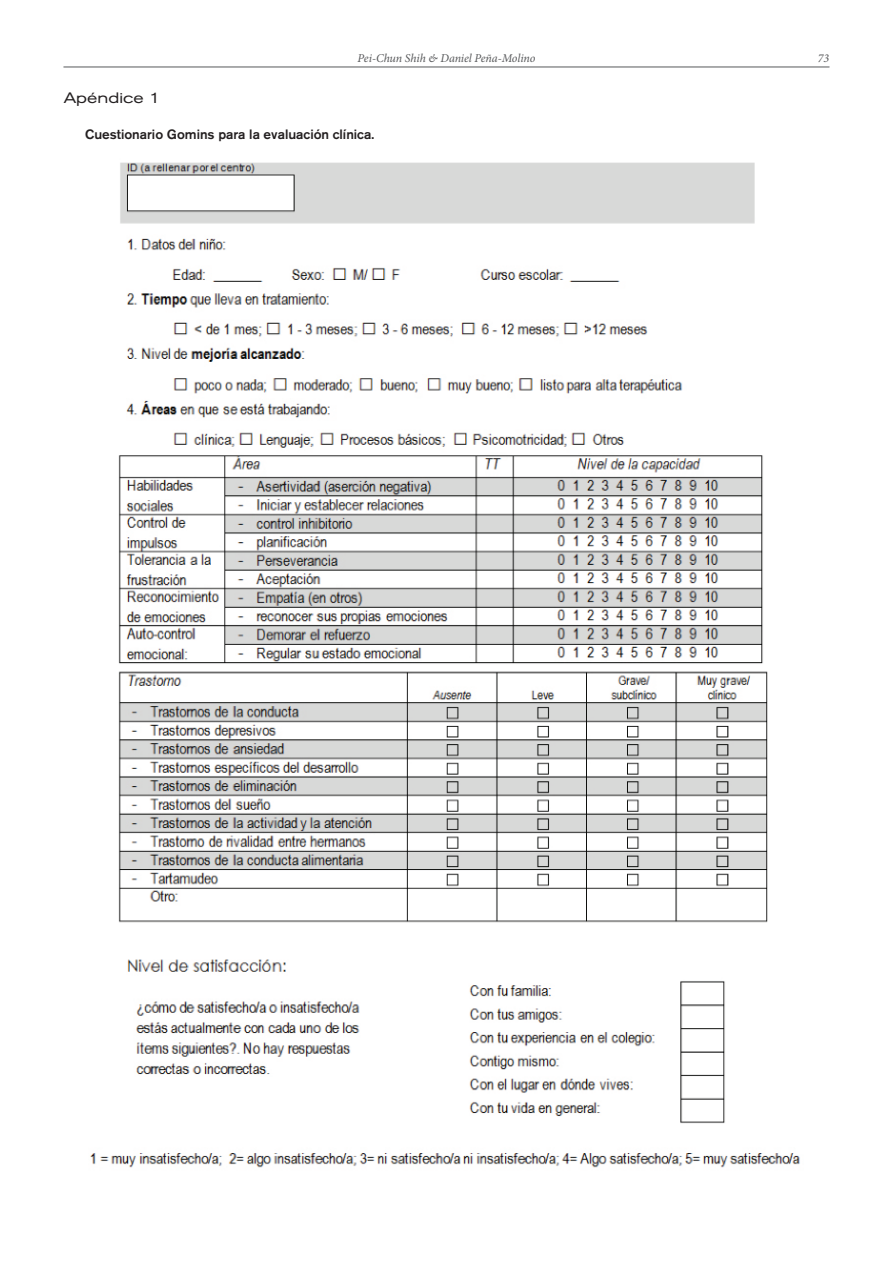
<style>
.page{position:relative;width:893px;height:1263px;background:#fff}
.page>*{position:absolute;margin:0;border:0;box-sizing:border-box;transform-origin:0 0}
.t1{font:expanded 15px "Akzidenz Grotesk BE";color:#231f20}
.t2{font:500 13.5px "Akzidenz Grotesk BE";color:#231f20}
.t3{font:italic 12px "Minion Pro";letter-spacing:-.01em;color:#57585a}
</style>
<div class="page">
<hr style="left:64px;top:67px;width:765px;height:1px;background:#57585a">
<img style="left:90px;top:162px;width:710px;height:1006px">
<p class="t3" style="left:358px;top:50px;width:179px">Pei-Chun Shih &amp; Daniel Peña-Molino</p>
<p class="t3" style="left:818px;top:50px;width:13px">73</p>
<p class="t1" style="left:64px;top:89px;width:98px">Apéndice 1</p>
<p class="t2" style="left:85px;top:126px;width:291px">Cuestionario Gomins para la evaluación clínica.</p>
</div>
